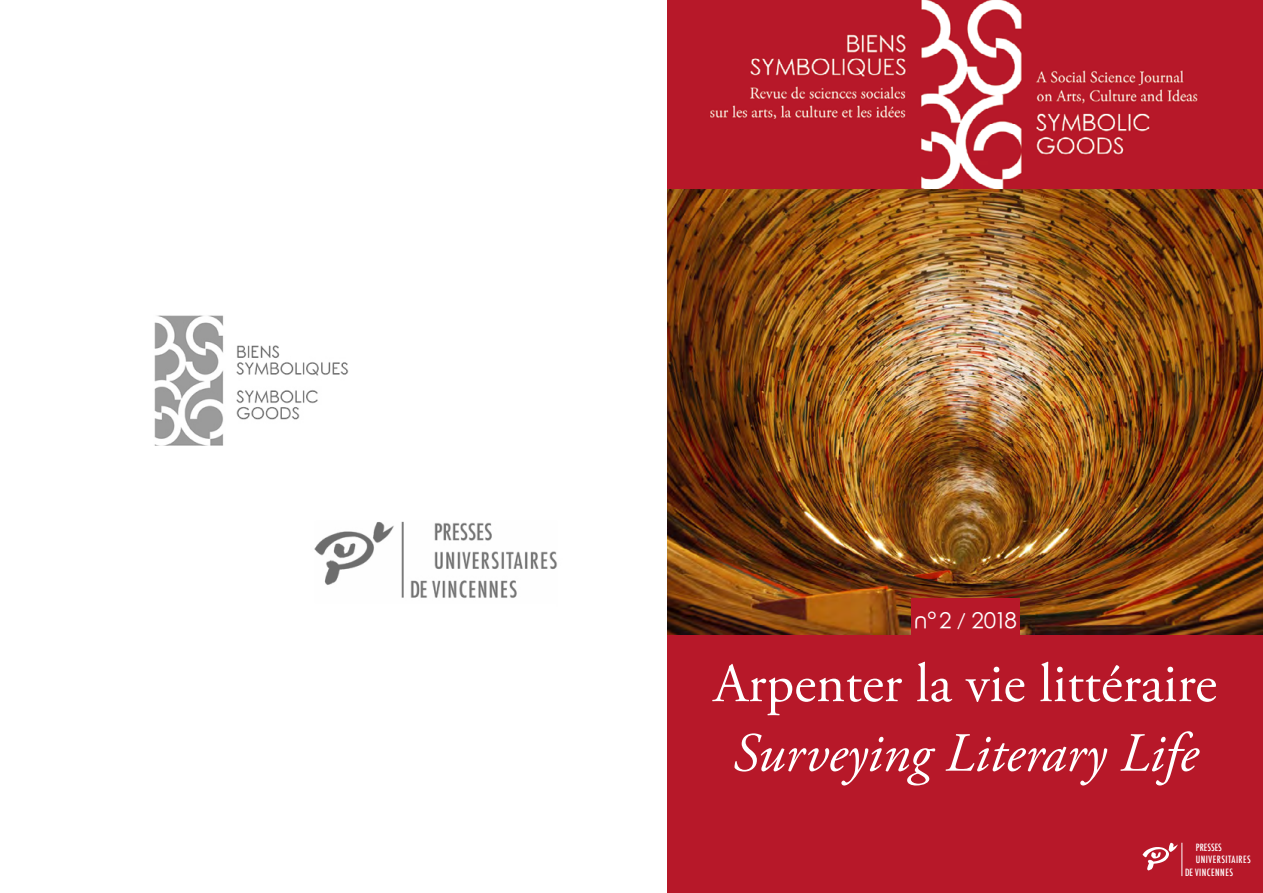
<style>
.page{position:relative;width:1263px;height:893px;background:#fff}
.page>*{position:absolute;margin:0;border:0;box-sizing:border-box;transform-origin:0 0}
.t1{font:55.2px "Adobe Garamond Pro";color:#fff}
.t2{font:italic 55.2px "Adobe Garamond Pro";color:#fff}
.t3{font:22.35px "Rounded Elegance";color:#fff}
.t4{font:500 condensed 9.75px "Futura";letter-spacing:.05em;color:#fff}
.t5{font:500 condensed 9.75px "Futura";color:#fff}
.s1{font-family:"Junicode"}
</style>
<div class="page">
<img style="left:154px;top:315px;width:194px;height:131px">
<img style="left:314px;top:521px;width:243px;height:77px">
<div style="left:668px;top:220px;width:595px;height:673px;background:#b71829"></div>
<img style="left:668px;top:0;width:595px;height:635px">
<div style="left:911px;top:598px;width:109px;height:40px;background:#b71829"></div>
<svg style="left:1142px;top:843px;width:36px;height:27px"></svg>
<hr style="left:1181px;top:843px;width:1px;height:33px;background:#fff">
<h2 class="t3" style="left:914px;top:608px;width:105px">n°2 <span class="s1">/</span> 2018</h2>
<h1 class="t1" style="left:714px;top:650px;width:505px">Arpenter la vie littéraire</h1>
<h1 class="t2" style="left:732px;top:720px;width:467px">Surveying Literary Life</h1>
<p class="t5" style="left:1196px;top:841px;width:28px">PRESSES</p>
<p class="t4" style="left:1196px;top:854px;width:57px">UNIVERSITAIRES</p>
<p class="t4" style="left:1185px;top:866px;width:49px">DE VINCENNES</p>
</div>
